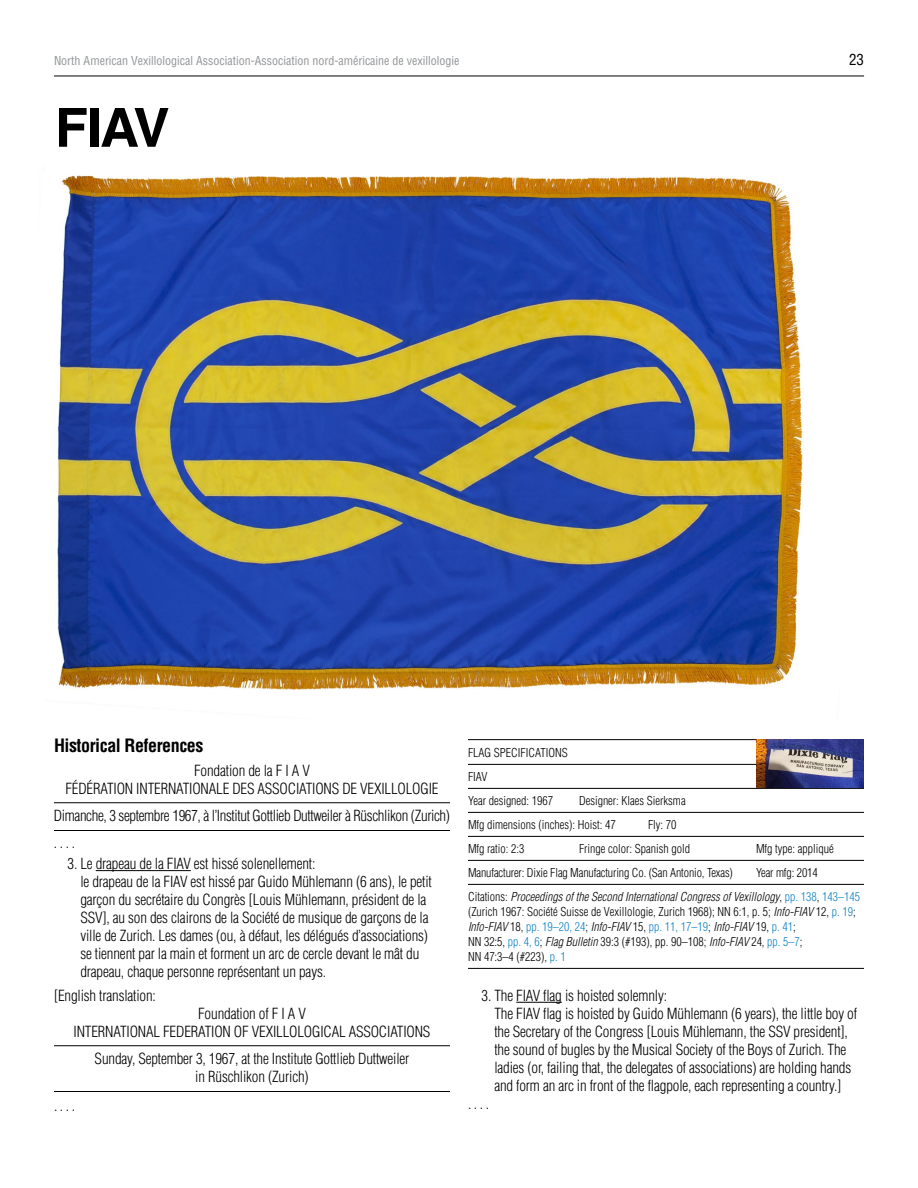
<style>
.page{position:relative;width:918px;height:1188px;background:#fff}
.page>*{position:absolute;margin:0;border:0;box-sizing:border-box;transform-origin:0 0}
.t1{font:700 54px "Helvetica LT Std";color:#000}
.t2{font:700 condensed 18px "Helvetica LT Std";letter-spacing:-.025em;color:#000}
.t3{font:300 condensed 15px/18px "Helvetica LT Std";letter-spacing:-.01em;color:#000;text-align:center}
.t4{font:condensed 15px "Helvetica LT Std";color:#000}
.t5{font:300 condensed 12px/24px "Helvetica LT Std";color:#000}
.t6{font:italic 300 condensed 12px/24px "Helvetica LT Std";color:#000}
.t7{font:condensed 12px "Helvetica LT Std";color:#939598}
.s1{font-style:normal}
.s2{font-style:normal;color:#1285c7}
.s3{font-style:italic}
.s4{color:#1285c7}
</style>
<div class="page">
<hr style="left:54px;top:76px;width:810px;height:1px;background:#000">
<img style="left:57px;top:175px;width:747px;height:515px">
<hr style="left:54px;top:802px;width:396px;height:1px;background:#000">
<hr style="left:54px;top:830px;width:396px;height:1px;background:#000">
<hr style="left:96px;top:870px;width:95px;height:1px;background:#000">
<hr style="left:54px;top:1045px;width:396px;height:1px;background:#000">
<hr style="left:54px;top:1091px;width:396px;height:1px;background:#000">
<hr style="left:516px;top:1002px;width:46px;height:1px;background:#000">
<hr style="left:468px;top:739px;width:396px;height:1px;background:#000">
<hr style="left:468px;top:764px;width:396px;height:1px;background:#000">
<hr style="left:468px;top:788px;width:396px;height:1px;background:#000">
<hr style="left:468px;top:812px;width:396px;height:1px;background:#000">
<hr style="left:468px;top:836px;width:396px;height:1px;background:#000">
<hr style="left:468px;top:860px;width:396px;height:1px;background:#000">
<hr style="left:468px;top:884px;width:396px;height:1px;background:#000">
<hr style="left:468px;top:968px;width:396px;height:1px;background:#000">
<img style="left:756px;top:740px;width:108px;height:48px">
<p class="t7" style="left:54px;top:53px;width:407px">North American Vexillological Association-Association nord-américaine de vexillologie</p>
<p class="t4" style="left:849px;top:50px;width:16px">23</p>
<h1 class="t1" style="left:55px;top:95px;width:116px">FIAV</h1>
<p class="t2" style="left:54px;top:734px;width:151px">Historical References</p>
<p class="t3" style="left:65px;top:762px;width:375px">Fondation de la F I A V<br>FÉDÉRATION INTERNATIONALE DES ASSOCIATIONS DE VEXILLOLOGIE</p>
<p class="t3" style="left:54px;top:802px;width:398px;line-height:27px;text-align:left">Dimanche, 3 septembre 1967, à l’Institut Gottlieb Duttweiler à Rüschlikon (Zurich) . . . .</p>
<p class="t3" style="left:80px;top:855px;width:353px;text-align:left;text-indent:-13px">3. Le drapeau de la FIAV est hissé solenellement:<br>le drapeau de la FIAV est hissé par Guido Mühlemann (6 ans), le petit garçon du secrétaire du Congrès [Louis Mühlemann, président de la SSV], au son des clairons de la Société de musique de garçons de la ville de Zurich. Les dames (ou, à défaut, les délégués d’associations) se tiennent par la main et forment un arc de cercle devant le mât du drapeau, chaque personne représentant un pays.</p>
<p class="t3" style="left:54px;top:987px;width:103px">[English translation:</p>
<p class="t3" style="left:74px;top:1005px;width:358px">Foundation of F I A V<br>INTERNATIONAL FEDERATION OF VEXILLOLOGICAL ASSOCIATIONS</p>
<p class="t3" style="left:95px;top:1050px;width:316px">Sunday, September 3, 1967, at the Institute Gottlieb Duttweiler in Rüschlikon (Zurich)</p>
<p class="t3" style="left:54px;top:1096px;width:23px">. . . .</p>
<p class="t5" style="left:468px;top:740px;width:101px">FLAG SPECIFICATIONS<br>FIAV<br>Year designed: 1967</p>
<p class="t5" style="left:468px;top:788px;width:219px;text-indent:111px">Designer: Klaes Sierksma<br>Mfg dimensions (inches): Hoist: 47</p>
<p class="t5" style="left:648px;top:812px;width:30px">Fly: 70</p>
<p class="t5" style="left:468px;top:836px;width:58px">Mfg ratio: 2:3</p>
<p class="t5" style="left:579px;top:836px;width:113px">Fringe color: Spanish gold</p>
<p class="t5" style="left:756px;top:836px;width:79px">Mfg type: appliqué</p>
<p class="t5" style="left:468px;top:860px;width:266px">Manufacturer: Dixie Flag Manufacturing Co. (San Antonio, Texas)</p>
<p class="t6" style="left:468px;top:860px;width:394px;text-indent:288px"><span class="s1">Year mfg: 2014<br>Citations:</span> Proceedings of the Second International Congress of Vexillology<span class="s1">,</span> <span class="s2">pp. 138</span><span class="s1">,</span> <span class="s2">143–145</span></p>
<p class="t5" style="left:468px;top:904px;width:389px;line-height:15px">(Zurich 1967: Société Suisse de Vexillologie, Zurich 1968); NN 6:1, p. 5; <span class="s3">Info-FIAV</span> 12, <span class="s4">p. 19</span>; <span class="s3">Info-FIAV</span> 18, <span class="s4">pp. 19–20, 24</span>; <span class="s3">Info-FIAV</span> 15, <span class="s4">pp. 11, 17–19</span>; <span class="s3">Info-FIAV</span> 19, <span class="s4">p. 41</span>;<br>NN 32:5, <span class="s4">pp. 4, 6</span>; <span class="s3">Flag Bulletin</span> 39:3 (#193), pp. 90–108; <span class="s3">Info-FIAV</span> 24, <span class="s4">pp. 5–7</span>;<br>NN 47:3–4 (#223), <span class="s4">p. 1</span></p>
<p class="t3" style="left:482px;top:986px;width:187px">3. The FIAV flag is hoisted solemnly:</p>
<p class="t3" style="left:494px;top:1004px;width:364px">The FIAV flag is hoisted by Guido Mühlemann (6 years), the little boy of</p>
<p class="t3" style="left:494px;top:1022px;width:355px">the Secretary of the Congress [Louis Mühlemann, the SSV president],</p>
<p class="t3" style="left:494px;top:1040px;width:354px">the sound of bugles by the Musical Society of the Boys of Zurich. The</p>
<p class="t3" style="left:494px;top:1058px;width:358px">ladies (or, failing that, the delegates of associations) are holding hands</p>
<p class="t3" style="left:494px;top:1076px;width:349px">and form an arc in front of the flagpole, each representing a country.]</p>
<p class="t3" style="left:468px;top:1094px;width:23px">. . . .</p>
</div>
